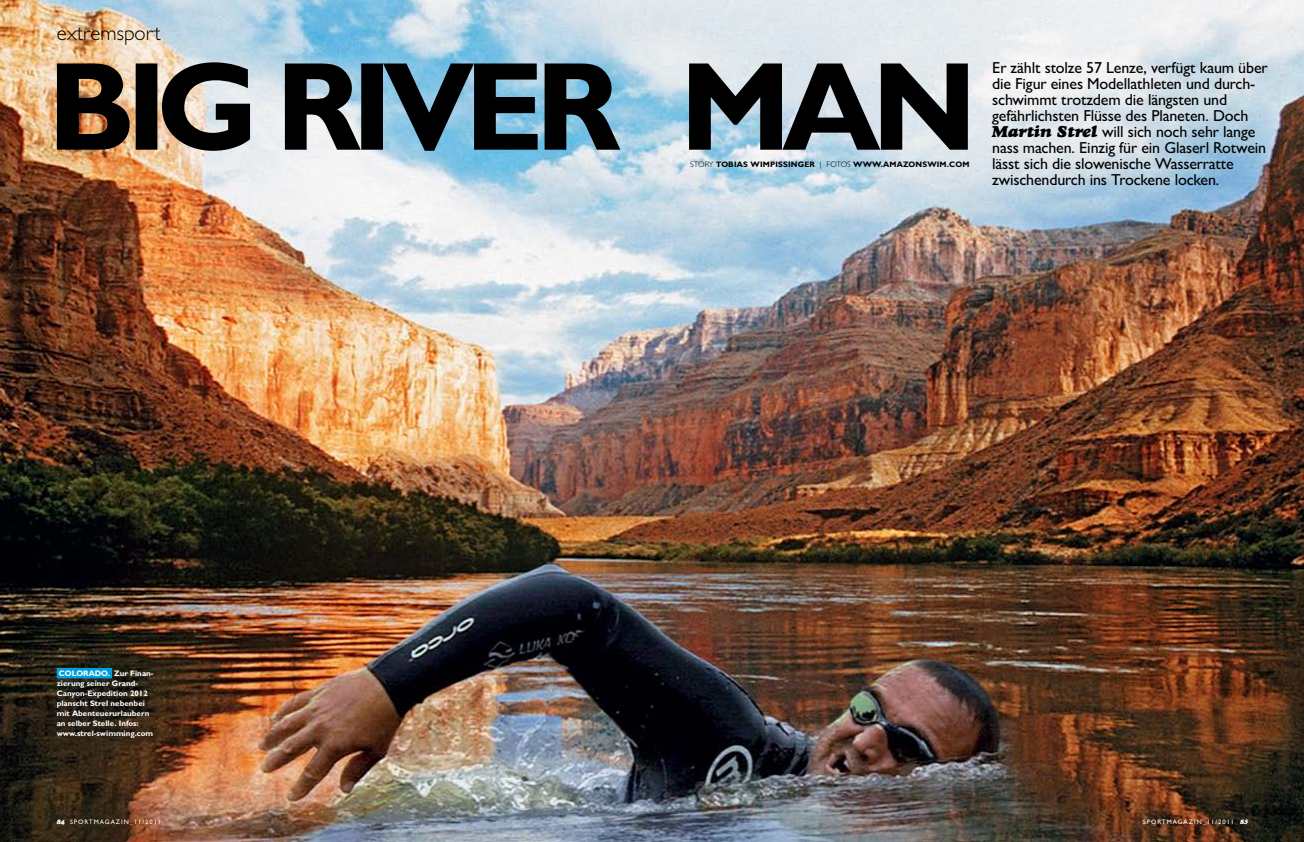
<style>
.page{position:relative;width:1304px;height:842px;background:#fff}
.page>*{position:absolute;margin:0;border:0;box-sizing:border-box;transform-origin:0 0}
.t1{font:300 21px "Gill Sans MT Pro";color:#000}
.t2{font:500 16px/16px "Gill Sans MT Pro";letter-spacing:-.01em;color:#000}
.t3{font:700 8px/10px "Gill Sans MT Pro";color:#fff}
.t4{font:700 8px "Gill Sans MT Pro";letter-spacing:.02em;color:#000}
.t5{font:500 6.5px "Gill Sans MT Pro";letter-spacing:.15em;color:#fff}
.s1{font-weight:300}
.s2{font-family:"Goudy Std Heavyface";font-weight:400;font-style:italic}
</style>
<div class="page">
<img style="left:0;top:0;width:1304px;height:842px">
<svg style="left:57px;top:62px;width:911px;height:89px;fill:#060707"></svg>
<div style="left:57px;top:668px;width:55px;height:10px;background:#009fdb"></div>
<h1 class="t1" style="left:57px;top:20px;width:106px">extremsport</h1>
<p class="t3" style="left:57px;top:668px;width:98px">colorado. Zur Finan&shy;zierung seiner Grand-<br>Canyon-Expedition 2012 planscht Strel nebenbei mit Abenteuerurlaubern an selber Stelle. Infos: www.strel-swimming.com</p>
<p class="t4" style="left:690px;top:159px;width:281px"><span class="s1">story</span> tobias wimpissinger <span class="s1">| Fotos</span> www.amazonswim.com</p>
<p class="t2" style="left:992px;top:60px;width:277px">Er zählt stolze 57 Lenze, verfügt kaum über die Figur eines Modellathleten und durch&shy;schwimmt trotzdem die längsten und gefährlichsten Flüsse des Planeten. Doch <span class="s2">Martin Strel</span> will sich noch sehr lange nass machen. Einzig für ein Glaserl Rotwein lässt sich die slowenische Wasserratte zwischendurch ins Trockene locken.</p>
<p class="t5" style="left:57px;top:818px;width:106px"><span class="s2">84</span> Sportmagazin_11/2011</p>
<p class="t5" style="left:1143px;top:818px;width:107px">Sportmagazin_11/2011 <span class="s2">85</span></p>
</div>
